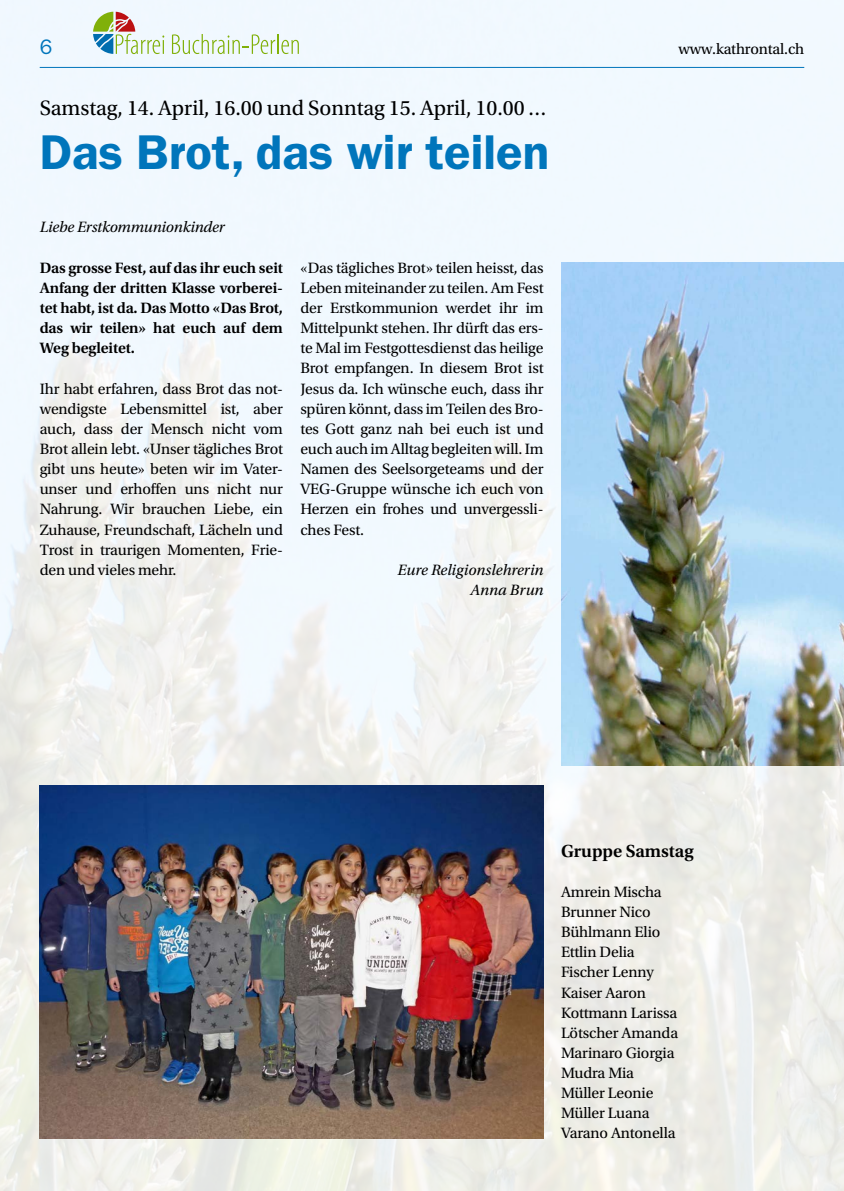
<style>
.page{position:relative;width:844px;height:1191px;background:#fff}
.page>*{position:absolute;margin:0;border:0;box-sizing:border-box;transform-origin:0 0}
.t1{font:600 49px "ITC Franklin Gothic Std";color:#0075bb}
.t2{font:21.88px "Utopia Std";color:#000}
.t3{font:21px "ITC Franklin Gothic Std";color:#0075bb}
.t4{font:600 18.38px "Utopia Std";color:#000}
.t5{font:15.75px/20.1px "Utopia Std";letter-spacing:-.01em;color:#000;text-align:justify}
.t6{font:600 15.75px/20.1px "Utopia Std";letter-spacing:-.01em;color:#000;text-align:justify}
.t7{font:italic 15.75px/20.1px "Utopia Std";letter-spacing:-.01em;color:#000;text-align:right}
</style>
<div class="page">
<img style="left:0;top:0;width:843px;height:1191px">
<hr style="left:40px;top:67px;width:764px;height:1px;background:#0075bb">
<img style="left:40px;top:785px;width:503px;height:353px">
<img style="left:561px;top:263px;width:282px;height:503px">
<svg style="left:93px;top:12px;width:71px;height:42px"></svg>
<svg style="left:172px;top:34px;width:127px;height:20px"></svg>
<h3 class="t3" style="left:40px;top:35px;width:14px">6</h3>
<p class="t5" style="left:678px;top:39px;width:127px">www.kathrontal.ch</p>
<h2 class="t2" style="left:40px;top:96px;width:508px">Samstag, 14. April, 16.00 und Sonntag 15. April, 10.00 …</h2>
<h1 class="t1" style="left:40px;top:123px;width:511px">Das Brot, das wir teilen</h1>
<p class="t7" style="left:40px;top:217px;width:186px">Liebe Erstkommunionkinder</p>
<p class="t6" style="left:40px;top:258px;width:245px">Das grosse Fest, auf das ihr euch seit Anfang der dritten Klasse vorberei&shy;tet habt, ist da. Das Motto «Das Brot, das wir teilen» hat euch auf dem Weg begleitet.</p>
<p class="t5" style="left:40px;top:379px;width:245px">Ihr habt erfahren, dass Brot das not&shy;wendigste Lebensmittel ist, aber auch, dass der Mensch nicht vom Brot allein lebt. «Unser tägliches Brot gibt uns heute» beten wir im Vater&shy;unser und erhoffen uns nicht nur Nahrung. Wir brauchen Liebe, ein Zuhause, Freundschaft, Lächeln und Trost in traurigen Momenten, Frie&shy;den und vieles mehr.</p>
<p class="t5" style="left:300px;top:258px;width:245px">«Das tägliches Brot» teilen heisst, das Leben miteinander zu teilen. Am Fest der Erstkommunion werdet ihr im Mittelpunkt stehen. Ihr dürft das ers&shy;te Mal im Festgottesdienst das heilige Brot empfangen. In diesem Brot ist Jesus da. Ich wünsche euch, dass ihr spüren könnt, dass im Teilen des Bro&shy;tes Gott ganz nah bei euch ist und euch auch im Alltag begleiten will. Im Namen des Seelsorgeteams und der VEG-Gruppe wünsche ich euch von Herzen ein frohes und unvergessli&shy;ches Fest.</p>
<p class="t7" style="left:397px;top:560px;width:148px">Eure Religionslehrerin<br>Anna Brun</p>
<p class="t4" style="left:561px;top:840px;width:134px">Gruppe Samstag</p>
<p class="t5" style="left:561px;top:882px;width:119px;text-align:left">Amrein Mischa<br>Brunner Nico<br>Bühlmann Elio<br>Ettlin Delia<br>Fischer Lenny<br>Kaiser Aaron<br>Kottmann Larissa<br>Lötscher Amanda<br>Marinaro Giorgia<br>Mudra Mia<br>Müller Leonie<br>Müller Luana<br>Varano Antonella</p>
</div>
